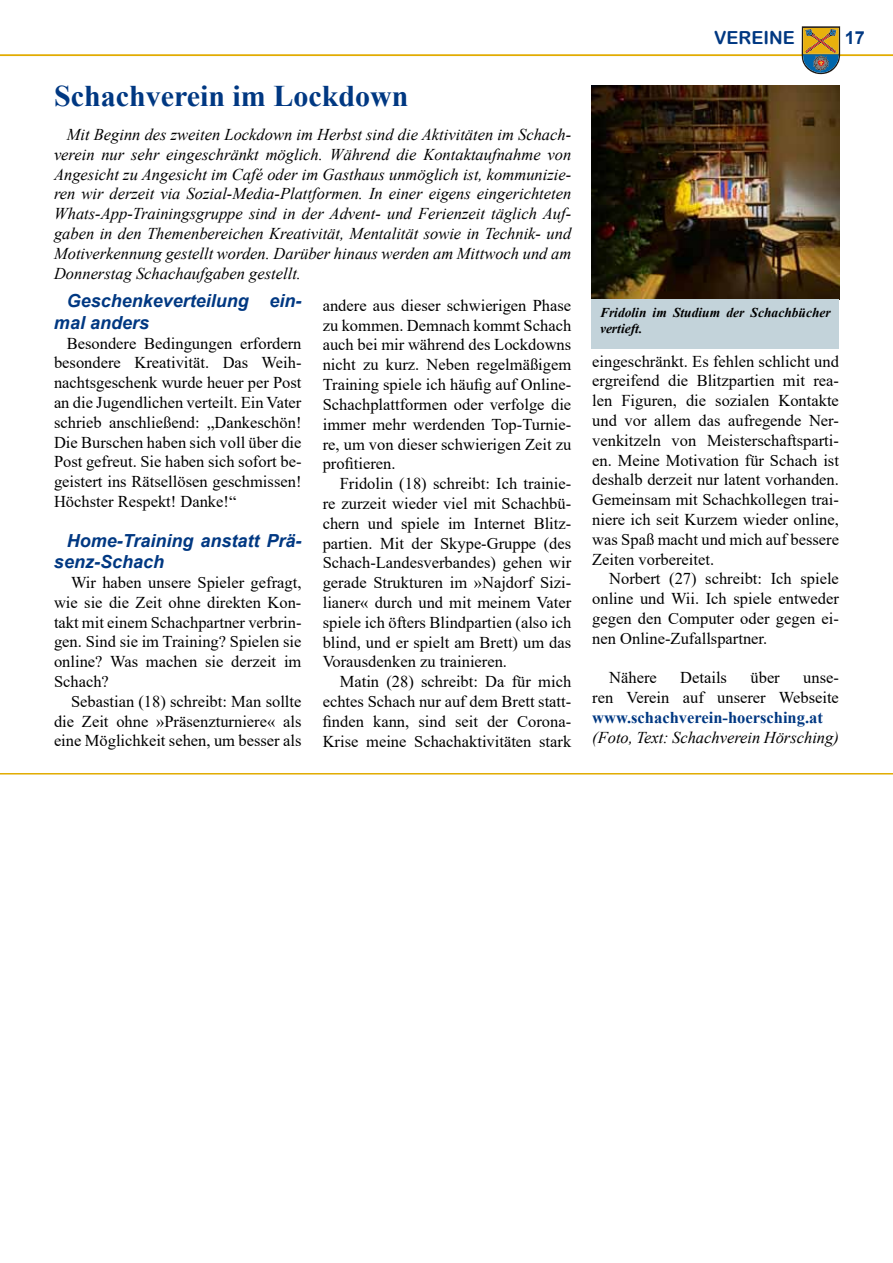
<style>
.page{position:relative;width:893px;height:1263px;background:#fff}
.page>*{position:absolute;margin:0;border:0;box-sizing:border-box;transform-origin:0 0}
.t1{font:700 30px "Times New Roman";color:#003882}
.t2{font:italic 700 18px/21.6px "Arial";color:#003882}
.t3{font:18px "Arial Rounded MT Bold";color:#003882}
.t4{font:700 18px "Arial";color:#003882}
.t5{font:16.5px/19.8px "Times New Roman";color:#000;text-align:justify}
.t6{font:italic 16.5px/19.8px "Times New Roman";color:#000;text-align:justify}
.t7{font:700 16.5px "Times New Roman";color:#003882}
.t8{font:italic 700 13.5px/16.2px "Times New Roman";color:#000}
</style>
<div class="page">
<hr style="left:0;top:55px;width:893px;height:1px;background:#e2ac00">
<svg style="left:802px;top:26px;width:38px;height:48px;background:#918757"></svg>
<img style="left:591px;top:86px;width:248px;height:213px">
<div style="left:591px;top:299px;width:248px;height:50px;background:#c3d3da"></div>
<hr style="left:0;top:773px;width:893px;height:1px;background:#e2ac00">
<h1 class="t1" style="left:54px;top:74px;width:356px">Schachverein im Lockdown</h1>
<p class="t6" style="left:54px;top:124px;width:519px;text-indent:13px">Mit Beginn des zweiten Lockdown im Herbst sind die Aktivitäten im Schach&shy;verein nur sehr eingeschränkt möglich. Während die Kontaktaufnahme von Angesicht zu Angesicht im Café oder im Gasthaus unmöglich ist, kommunizie&shy;ren wir derzeit via Sozial-Media-Plattformen. In einer eigens eingerichteten Whats-App-Trainingsgruppe sind in der Advent- und Ferienzeit täglich Auf&shy;gaben in den Themenbereichen Kreativität, Mentalität sowie in Technik- und Motiverkennung gestellt worden. Darüber hinaus werden am Mittwoch und am Donnerstag Schachaufgaben gestellt.</p>
<p class="t2" style="left:54px;top:291px;width:249px;text-indent:13px">Geschenkeverteilung ein&shy;mal anders</p>
<p class="t5" style="left:54px;top:333px;width:249px;text-indent:13px">Besondere Bedingungen erfordern besondere Kreativität. Das Weih&shy;nachtsgeschenk wurde heuer per Post an die Jugendlichen verteilt. Ein Vater schrieb anschließend: „Dankeschön!<br>Die Burschen haben sich voll über die Post gefreut. Sie haben sich sofort be&shy;geistert ins Rätsellösen geschmissen!<br>Höchster Respekt! Danke!“</p>
<p class="t2" style="left:54px;top:530px;width:249px;text-indent:13px">Home-Training anstatt Prä&shy;senz-Schach</p>
<p class="t5" style="left:54px;top:572px;width:249px;text-indent:17px">Wir haben unsere Spieler gefragt, wie sie die Zeit ohne direkten Kon&shy;takt mit einem Schachpartner verbrin&shy;gen. Sind sie im Training? Spielen sie online? Was machen sie derzeit im Schach?</p>
<p class="t5" style="left:54px;top:691px;width:249px;text-indent:17px">Sebastian (18) schreibt: Man sollte die Zeit ohne »Präsenzturniere« als eine Möglichkeit sehen, um besser als</p>
<p class="t5" style="left:323px;top:295px;width:250px">andere aus dieser schwierigen Phase zu kommen. Demnach kommt Schach auch bei mir während des Lockdowns nicht zu kurz. Neben regelmäßigem Training spiele ich häufig auf Online-Schachplattformen oder verfolge die immer mehr werdenden Top-Turnie&shy;re, um von dieser schwierigen Zeit zu profitieren.</p>
<p class="t5" style="left:323px;top:473px;width:250px;text-indent:17px">Fridolin (18) schreibt: Ich trainie&shy;re zurzeit wieder viel mit Schachbü&shy;chern und spiele im Internet Blitz&shy;partien. Mit der Skype-Gruppe (des Schach-Landesverbandes) gehen wir gerade Strukturen im »Najdorf Sizi&shy;lianer« durch und mit meinem Vater spiele ich öfters Blindpartien (also ich blind, und er spielt am Brett) um das Vorausdenken zu trainieren.</p>
<p class="t5" style="left:323px;top:671px;width:250px;text-indent:17px">Matin (28) schreibt: Da für mich echtes Schach nur auf dem Brett statt&shy;finden kann, sind seit der Corona-Krise meine Schachaktivitäten stark</p>
<p class="t3" style="left:714px;top:27px;width:82px">VEREINE</p>
<p class="t4" style="left:845px;top:25px;width:22px">17</p>
<p class="t8" style="left:600px;top:304px;width:232px">Fridolin im Studium der Schachbücher vertieft.</p>
<p class="t5" style="left:592px;top:351px;width:248px">eingeschränkt. Es fehlen schlicht und ergreifend die Blitzpartien mit rea&shy;len Figuren, die sozialen Kontakte und vor allem das aufregende Ner&shy;venkitzeln von Meisterschaftsparti&shy;en. Meine Motivation für Schach ist deshalb derzeit nur latent vorhanden.<br>Gemeinsam mit Schachkollegen trai&shy;niere ich seit Kurzem wieder online, was Spaß macht und mich auf bessere Zeiten vorbereitet.</p>
<p class="t5" style="left:592px;top:568px;width:248px;text-indent:17px">Norbert (27) schreibt: Ich spiele online und Wii. Ich spiele entweder gegen den Computer oder gegen ei&shy;nen Online-Zufallspartner.</p>
<p class="t5" style="left:609px;top:667px;width:49px">Nähere</p>
<p class="t5" style="left:680px;top:667px;width:48px">Details</p>
<p class="t5" style="left:750px;top:667px;width:31px">über</p>
<p class="t5" style="left:592px;top:667px;width:248px;text-align:right">unse-<br>ren Verein auf unserer Webseite</p>
<p class="t7" style="left:592px;top:705px;width:232px">www.schachverein-hoersching.at</p>
<p class="t6" style="left:592px;top:727px;width:248px">(Foto, Text: Schachverein Hörsching)</p>
</div>
